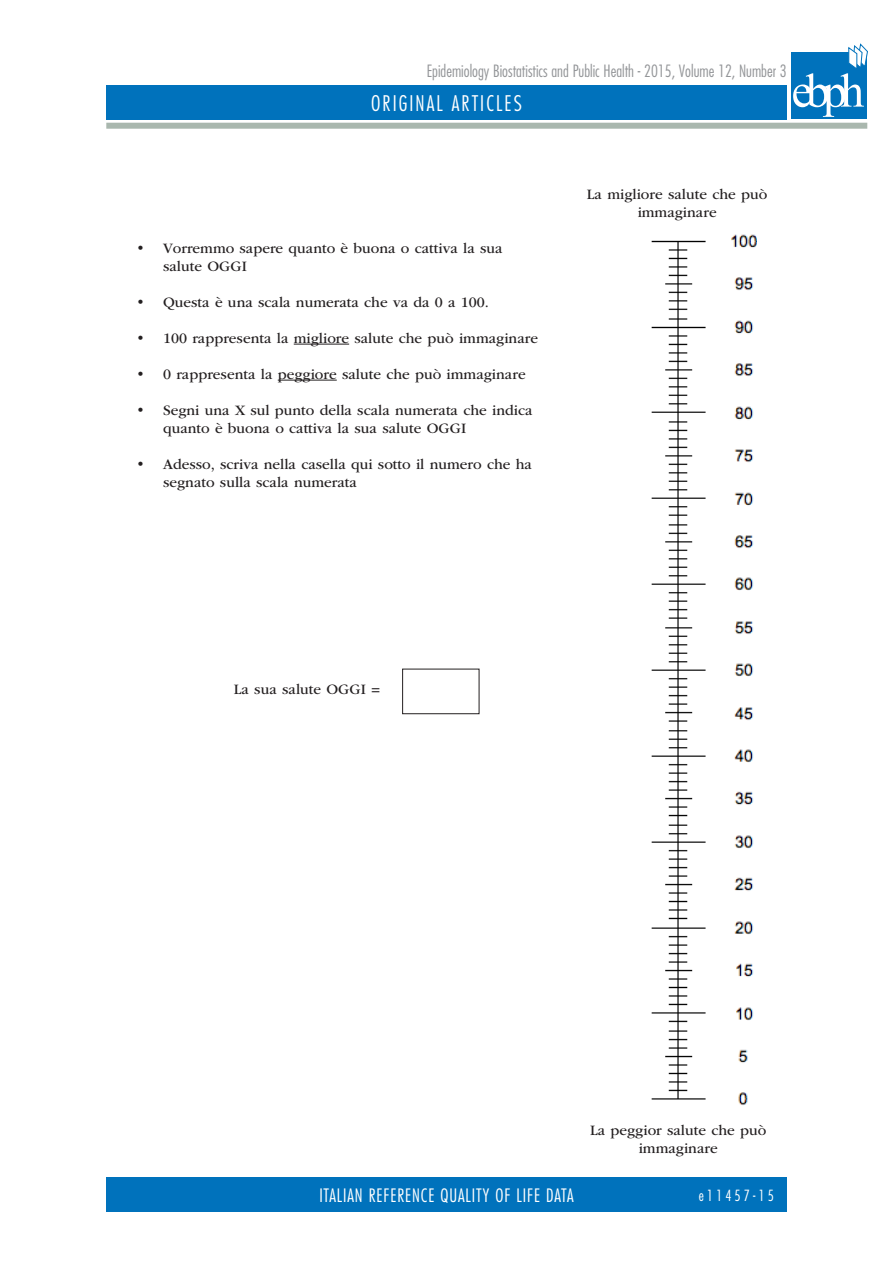
<style>
.page{position:relative;width:893px;height:1263px;background:#fff}
.page>*{position:absolute;margin:0;border:0;box-sizing:border-box;transform-origin:0 0}
.t1{font:300 condensed 21px "Futura Std";letter-spacing:.1em;color:#fff}
.t2{font:300 condensed 18px "Futura Std";letter-spacing:.05em;color:#fff}
.t3{font:300 condensed 16.5px "Futura Std";color:#939598}
.t4{font:15px/18px "ITC Garamond Std";color:#231f20}
.t5{font:300 condensed 15px "Futura Std";letter-spacing:.2em;color:#fff}
</style>
<div class="page">
<div style="left:106px;top:85px;width:681px;height:34px;background:#0072bc"></div>
<div style="left:106px;top:1178px;width:681px;height:34px;background:#0072bc"></div>
<div style="left:106px;top:123px;width:761px;height:6px;background:#a9b7ae"></div>
<div style="left:791px;top:52px;width:76px;height:67px;background:#0072bc"></div>
<svg style="left:793px;top:43px;width:75px;height:74px"></svg>
<hr style="left:294px;top:344px;width:55px;height:1px;background:#231f20">
<hr style="left:278px;top:380px;width:59px;height:1px;background:#231f20">
<img style="left:651px;top:234px;width:105px;height:871px">
<div style="left:402px;top:669px;width:77px;height:45px;border:1px solid #231f20"></div>
<p class="t3" style="left:427px;top:62px;width:361px">Epidemiology Biostatistics and Public Health - 2015, Volume 12, Number 3</p>
<h1 class="t1" style="left:371px;top:91px;width:152px">ORIGINAL ARTICLES</h1>
<p class="t4" style="left:163px;top:239px;width:341px;text-indent:-27px">• Vorremmo sapere quanto è buona o cattiva la sua salute OGGI</p>
<p class="t4" style="left:136px;top:293px;width:354px">• Questa è una scala numerata che va da 0 a 100.</p>
<p class="t4" style="left:136px;top:329px;width:403px">• 100 rappresenta la migliore salute che può immaginare</p>
<p class="t4" style="left:136px;top:365px;width:391px">• 0 rappresenta la peggiore salute che può immaginare</p>
<p class="t4" style="left:163px;top:401px;width:371px;text-indent:-27px">• Segni una X sul punto della scala numerata che indica quanto è buona o cattiva la sua salute OGGI</p>
<p class="t4" style="left:163px;top:455px;width:370px;text-indent:-27px">• Adesso, scriva nella casella qui sotto il numero che ha segnato sulla scala numerata</p>
<p class="t4" style="left:587px;top:185px;width:182px;text-align:center">La migliore salute che può immaginare</p>
<p class="t4" style="left:234px;top:681px;width:148px">La sua salute OGGI =</p>
<p class="t2" style="left:319px;top:1185px;width:256px">ITALIAN REFERENCE QUALITY OF LIFE DATA</p>
<p class="t4" style="left:590px;top:1121px;width:178px;text-align:center">La peggior salute che può immaginare</p>
<p class="t5" style="left:699px;top:1187px;width:77px">e11457-15</p>
</div>
